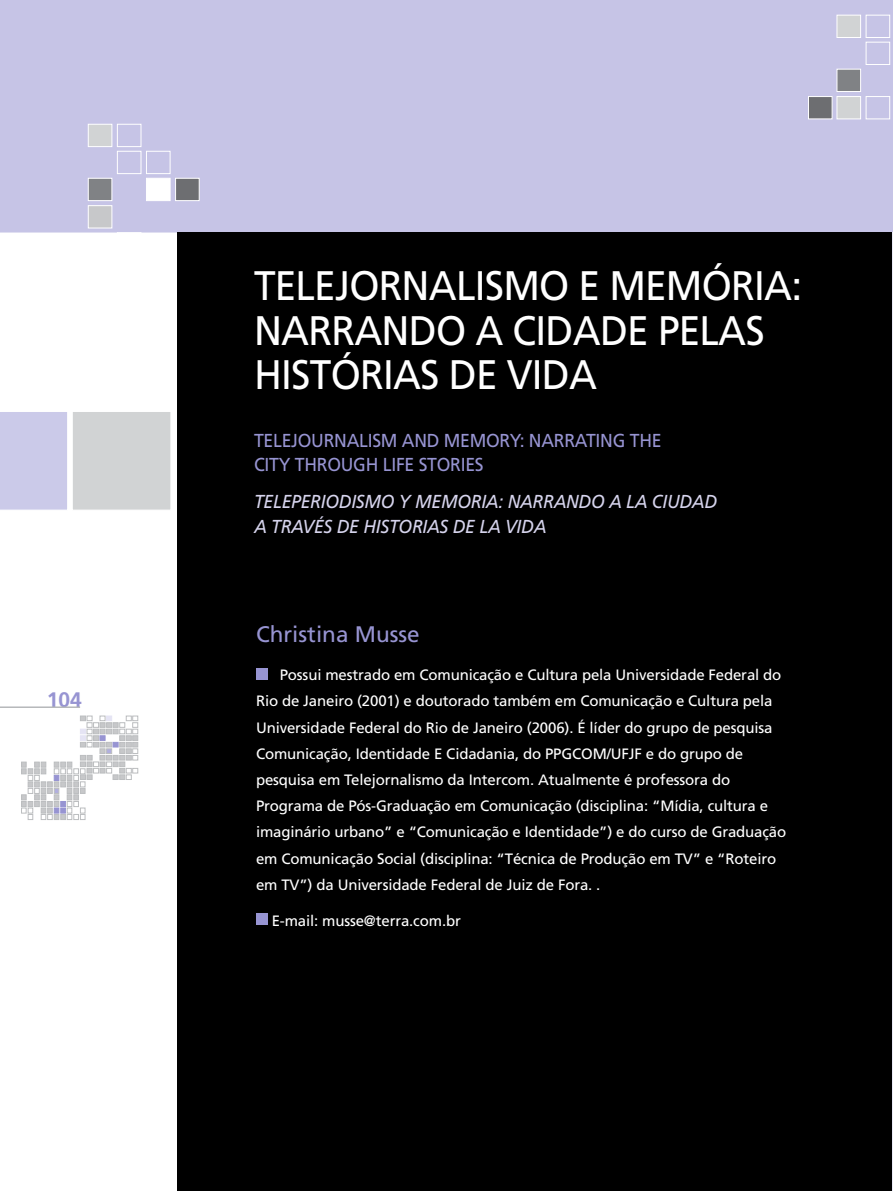
<style>
.page{position:relative;width:893px;height:1191px;background:#fff}
.page>*{position:absolute;margin:0;border:0;box-sizing:border-box;transform-origin:0 0}
.t1{font:41.25px "Frutiger";letter-spacing:-.02em;color:#fff;scale:.94 1}
.t2{font:22.5px "Frutiger";color:#9794d2}
.t3{font:700 21px "Frutiger";color:#9794d2}
.t4{font:italic 18.75px/24.5px "Frutiger";letter-spacing:-.015em;color:#d6d4ed;scale:.94 1}
.t5{font:18.75px "Frutiger";letter-spacing:-.015em;color:#9794d2;scale:.94 1}
.t6{font:15px/26.2px "Frutiger";letter-spacing:-.01em;color:#fff}
</style>
<div class="page">
<svg style="left:21px;top:716px;width:117px;height:103px"></svg>
<hr style="left:0;top:707px;width:80px;height:1px;background:#b1b4b6">
<div style="left:0;top:0;width:893px;height:232px;background:#c6c4e6"></div>
<div style="left:88px;top:178px;width:24px;height:23px;background:#808285;border:1px solid #fff"></div>
<div style="left:146px;top:178px;width:24px;height:23px;background:#fff"></div>
<div style="left:175px;top:178px;width:24px;height:23px;background:#6d6e71;border:1px solid #fff"></div>
<div style="left:117px;top:151px;width:24px;height:23px;border:1px solid #fff"></div>
<div style="left:146px;top:151px;width:24px;height:23px;border:1px solid #fff"></div>
<div style="left:88px;top:124px;width:24px;height:23px;background:#d1d3d4;border:1px solid #fff"></div>
<div style="left:117px;top:124px;width:24px;height:23px;border:1px solid #fff"></div>
<div style="left:88px;top:205px;width:24px;height:23px;background:#c7c8ca;border:1px solid #fff"></div>
<div style="left:837px;top:69px;width:24px;height:23px;background:#808285;border:1px solid #fff"></div>
<div style="left:866px;top:42px;width:24px;height:23px;border:1px solid #fff"></div>
<div style="left:837px;top:15px;width:24px;height:23px;background:#d1d3d4;border:1px solid #fff"></div>
<div style="left:866px;top:15px;width:24px;height:23px;border:1px solid #fff"></div>
<div style="left:837px;top:96px;width:24px;height:23px;background:#d1d3d4;border:1px solid #fff"></div>
<div style="left:866px;top:96px;width:24px;height:23px;border:1px solid #fff"></div>
<div style="left:808px;top:96px;width:24px;height:23px;background:#6d6e71;border:1px solid #fff"></div>
<div style="left:177px;top:232px;width:716px;height:959px;background:#000"></div>
<hr style="left:892px;top:232px;width:1px;height:959px;background:#eaeaf6">
<div style="left:72px;top:411px;width:99px;height:99px;background:#d1d3d4;border:1px solid #fff"></div>
<div style="left:0;top:412px;width:67px;height:98px;background:#cbcae9"></div>
<div style="left:256px;top:668px;width:12px;height:11px;background:#9794d2"></div>
<div style="left:256px;top:913px;width:12px;height:12px;background:#9794d2"></div>
<h3 class="t3" style="left:47px;top:687px;width:37px">104</h3>
<h1 class="t1" style="left:254px;top:261px;width:22px">TELE</h1>
<h1 class="t1" style="left:335px;top:261px;width:40px">JORNALIS</h1>
<h1 class="t1" style="left:503px;top:261px;width:319px">MO E MEMÓRIA:</h1>
<h1 class="t1" style="left:254px;top:306px;width:29px">NARRANDO</h1>
<h1 class="t1" style="left:475px;top:306px;width:64px">A CIDADE</h1>
<h1 class="t1" style="left:658px;top:306px;width:45px">PELAS</h1>
<h1 class="t1" style="left:254px;top:351px;width:134px">HISTÓRIAS</h1>
<h1 class="t1" style="left:449px;top:351px;width:112px">DE VIDA</h1>
<p class="t5" style="left:254px;top:429px;width:11px">TELE</p>
<p class="t5" style="left:291px;top:429px;width:19px">JOURNALIS</p>
<p class="t5" style="left:381px;top:429px;width:37px">M AND</p>
<p class="t5" style="left:444px;top:429px;width:103px">MEMORY: NARRATIN</p>
<p class="t5" style="left:613px;top:429px;width:50px">G THE</p>
<p class="t5" style="left:254px;top:454px;width:80px">CITY THROU</p>
<p class="t5" style="left:353px;top:454px;width:81px">GH LIFE STORIES</p>
<p class="t4" style="left:254px;top:489px;width:494px">TELEPERIODISMO Y MEMORIA: NARRANDO A LA CIUDAD<br>A TRAVÉS DE HISTORIAS DE LA VIDA</p>
<h2 class="t2" style="left:256px;top:621px;width:165px">Christina Musse</h2>
<p class="t6" style="left:256px;top:662px;width:532px;text-indent:24px">Possui mestrado em Comunicação e Cultura pela U niversidade Federal do Rio de Janeiro (2001) e doutorado também em Comunicação e Cultura pela<br>U niversidade Federal do Rio de Janeiro (2006). É líder do grupo de pesquisa Comunicação, Identidade E Cidadania, do PPGCOM/U FJF e do grupo de pesquisa em Telejornalismo da I ntercom. Atualmente é professora do Programa de Pós-Graduação em Comunicação (disciplina: “Mídia, cultura e imaginário urbano” e “Comunicação e Identidade”) e do curso de Graduação em Comunicação Social (disciplina: “Técnica de Produção em TV” e “Roteiro em TV”) da U niversidade Federal de Juiz de Fora. .</p>
<p class="t6" style="left:272px;top:907px;width:191px">E-mail: musse@terra.com.br</p>
</div>
